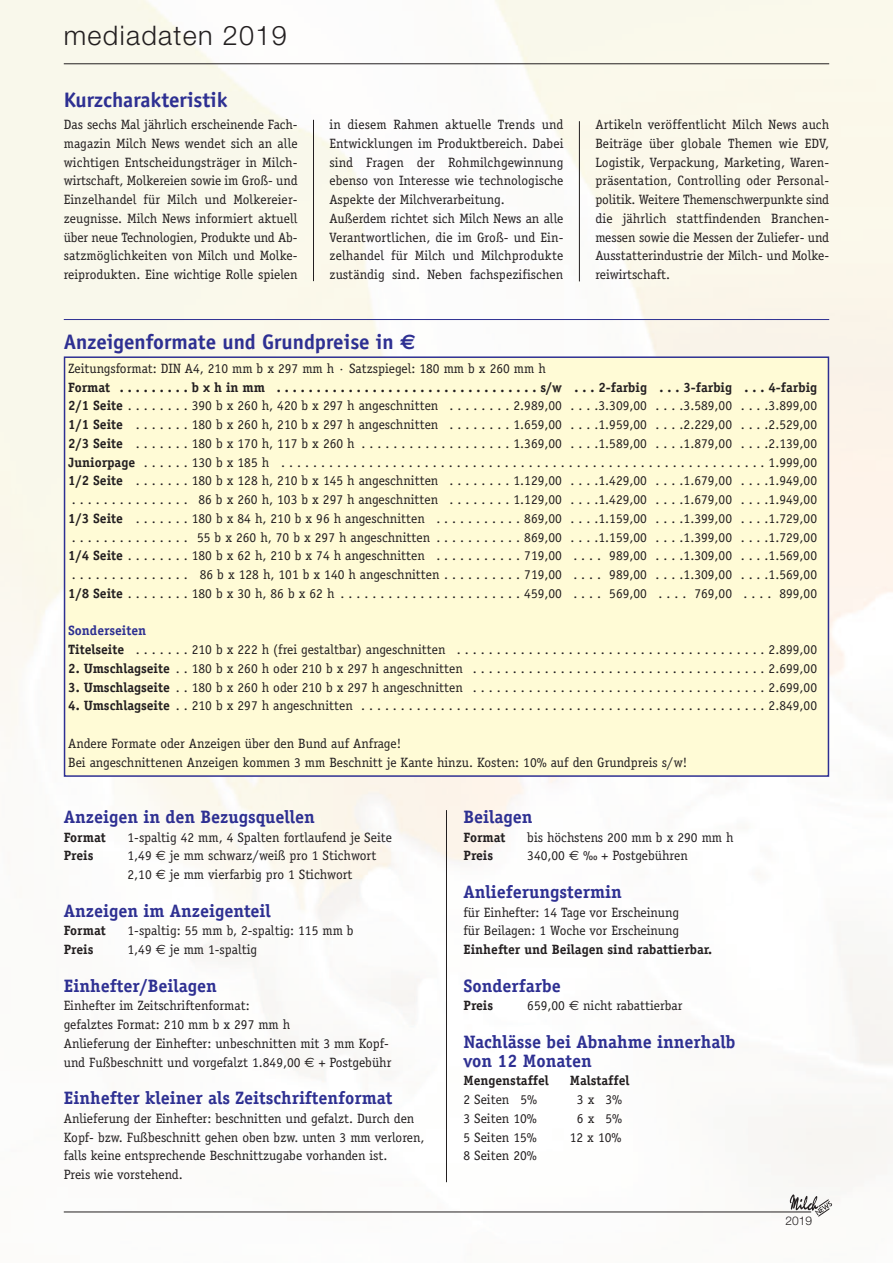
<style>
.page{position:relative;width:893px;height:1263px;background:#fff}
.page>*{position:absolute;margin:0;border:0;box-sizing:border-box;transform-origin:0 0}
.t1{font:300 27px "Helvetica Neue";letter-spacing:.05em;color:#231f20}
.t2{font:700 21px "Officina Sans";color:#2e3092}
.t3{font:700 18px/18.8px "Officina Serif";color:#2e3092}
.t4{font:13.5px/18.8px "Officina Serif";color:#231f20}
.t5{font:700 13.5px "Officina Serif";color:#231f20}
.t6{font:300 12px "Helvetica Neue";color:#231f20}
.s1{font-family:"Euro Sans"}
.s2{font-weight:700}
.s3{font-weight:700;color:#2e3092}
</style>
<div class="page">
<hr style="left:64px;top:1211px;width:747px;height:1px;background:#231f20">
<hr style="left:64px;top:63px;width:765px;height:1px;background:#231f20">
<svg style="left:790px;top:1194px;width:42px;height:22px"></svg>
<div style="left:65px;top:358px;width:763px;height:417px;background:#fffbd6"></div>
<div style="left:64px;top:356px;width:765px;height:421px;border:2px solid #2e3092"></div>
<hr style="left:313px;top:120px;width:1px;height:161px;background:#231f20">
<hr style="left:579px;top:121px;width:1px;height:160px;background:#231f20">
<hr style="left:64px;top:319px;width:765px;height:1px;background:#2e3092">
<hr style="left:446px;top:810px;width:1px;height:372px;background:#231f20">
<h1 class="t1" style="left:64px;top:25px;width:225px">mediadaten 2019</h1>
<h2 class="t2" style="left:64px;top:92px;width:166px">Kurzcharakteristik</h2>
<p class="t4" style="left:64px;top:115px;width:235px;text-align:justify">Das sechs Mal jährlich erscheinende Fach&shy;magazin Milch News wendet sich an alle wichtigen Entscheidungsträger in Milch&shy;wirtschaft, Molkereien sowie im Groß- und Einzelhandel für Milch und Molkereier&shy;zeugnisse. Milch News informiert aktuell über neue Technologien, Produkte und Ab&shy;satzmöglichkeiten von Milch und Molke&shy;reiprodukten. Eine wichtige Rolle spielen</p>
<p class="t4" style="left:330px;top:115px;width:235px">in diesem Rahmen aktuelle Trends und Entwicklungen im Produktbereich. Dabei sind Fragen der Rohmilchgewinnung ebenso von Interesse wie technologische Aspekte der Milchverarbeitung.<br>Außerdem richtet sich Milch News an alle Verantwortlichen, die im Groß- und Ein&shy;zelhandel für Milch und Milchprodukte zuständig sind. Neben fachspezifischen</p>
<p class="t4" style="left:595px;top:115px;width:235px;text-align:justify">Artikeln veröffentlicht Milch News auch Beiträge über globale Themen wie EDV, Logistik, Verpackung, Marketing, Waren&shy;präsentation, Controlling oder Personal&shy;politik. Weitere Themenschwerpunkte sind die jährlich stattfindenden Branchen&shy;messen sowie die Messen der Zuliefer- und Ausstatterindustrie der Milch- und Molke&shy;reiwirtschaft.</p>
<h2 class="t2" style="left:64px;top:334px;width:354px">Anzeigenformate und Grundpreise in <span class="s1">€</span></h2>
<p class="t4" style="left:68px;top:359px;width:479px">Zeitungsformat: DIN A4, 210 mm b x 297 mm h · Satzspiegel: 180 mm b x 260 mm h</p>
<p class="t4" style="left:68px;top:377px;width:750px;text-align:justify"><span class="s2">Format . . . . . . . . . b x h in mm . . . . . . . . . . . . . . . . . . . . . . . . . . . . . . . . . s/w . . . 2-farbig . . . 3-farbig . . . 4-farbig 2/1 Seite</span> . . . . . . . . 390 b x 260 h, 420 b x 297 h angeschnitten . . . . . . . . 2.989,00 . . . .3.309,00 . . . .3.589,00 . . . .3.899,00<br><span class="s2">1/1 Seite</span> . . . . . . . 180 b x 260 h, 210 b x 297 h angeschnitten . . . . . . . . 1.659,00 . . . .1.959,00 . . . .2.229,00 . . . .2.529,00<br><span class="s2">2/3 Seite</span> . . . . . . . 180 b x 170 h, 117 b x 260 h . . . . . . . . . . . . . . . . . . . 1.369,00 . . . .1.589,00 . . . .1.879,00 . . . .2.139,00<br><span class="s2">Juniorpage</span> . . . . . . 130 b x 185 h . . . . . . . . . . . . . . . . . . . . . . . . . . . . . . . . . . . . . . . . . . . . . . . . . . . . . . . . . . . . . 1.999,00<br><span class="s2">1/2 Seite</span> . . . . . . . 180 b x 128 h, 210 b x 145 h angeschnitten . . . . . . . . 1.129,00 . . . .1.429,00 . . . .1.679,00 . . . .1.949,00 . . . . . . . . . . . . . . . 86 b x 260 h, 103 b x 297 h angeschnitten . . . . . . . . 1.129,00 . . . .1.429,00 . . . .1.679,00 . . . .1.949,00<br><span class="s2">1/3 Seite</span> . . . . . . . 180 b x 84 h, 210 b x 96 h angeschnitten . . . . . . . . . . . 869,00 . . . .1.159,00 . . . .1.399,00 . . . .1.729,00 . . . . . . . . . . . . . . . 55 b x 260 h, 70 b x 297 h angeschnitten . . . . . . . . . . . 869,00 . . . .1.159,00 . . . .1.399,00 . . . .1.729,00<br><span class="s2">1/4 Seite</span> . . . . . . . . 180 b x 62 h, 210 b x 74 h angeschnitten . . . . . . . . . . . 719,00 . . . . 989,00 . . . .1.309,00 . . . .1.569,00 . . . . . . . . . . . . . . . 86 b x 128 h, 101 b x 140 h angeschnitten . . . . . . . . . . 719,00 . . . . 989,00 . . . .1.309,00 . . . .1.569,00<br><span class="s2">1/8 Seite</span> . . . . . . . . 180 b x 30 h, 86 b x 62 h . . . . . . . . . . . . . . . . . . . . . . . 459,00 . . . . 569,00 . . . . 769,00 . . . . 899,00</p>
<p class="t4" style="left:68px;top:621px;width:750px"><span class="s3">Sonderseiten<br></span><span class="s2">Titelseite</span> . . . . . . . 210 b x 222 h (frei gestaltbar) angeschnitten . . . . . . . . . . . . . . . . . . . . . . . . . . . . . . . . . . . . . . . 2.899,00</p>
<p class="t4" style="left:68px;top:659px;width:750px"><span class="s2">2. Umschlagseite</span> . . 180 b x 260 h oder 210 b x 297 h angeschnitten . . . . . . . . . . . . . . . . . . . . . . . . . . . . . . . . . . . . . 2.699,00</p>
<p class="t4" style="left:68px;top:677px;width:750px"><span class="s2">3. Umschlagseite</span> . . 180 b x 260 h oder 210 b x 297 h angeschnitten . . . . . . . . . . . . . . . . . . . . . . . . . . . . . . . . . . . . . 2.699,00</p>
<p class="t4" style="left:68px;top:696px;width:750px"><span class="s2">4. Umschlagseite</span> . . 210 b x 297 h angeschnitten . . . . . . . . . . . . . . . . . . . . . . . . . . . . . . . . . . . . . . . . . . . . . . . . . . . 2.849,00</p>
<p class="t4" style="left:68px;top:734px;width:620px">Andere Formate oder Anzeigen über den Bund auf Anfrage!<br>Bei angeschnittenen Anzeigen kommen 3 mm Beschnitt je Kante hinzu. Kosten: 10% auf den Grundpreis s/w!</p>
<h3 class="t3" style="left:64px;top:809px;width:252px">Anzeigen in den Bezugsquellen</h3>
<p class="t5" style="left:64px;top:832px;width:43px">Format</p>
<p class="t4" style="left:128px;top:827px;width:266px">1-spaltig 42 mm, 4 Spalten fortlaufend je Seite</p>
<p class="t5" style="left:64px;top:851px;width:31px">Preis</p>
<p class="t4" style="left:128px;top:846px;width:250px">1,49 <span class="s1">€</span> je mm schwarz/weiß pro 1 Stichwort<br>2,10 <span class="s1">€</span> je mm vierfarbig pro 1 Stichwort</p>
<h3 class="t3" style="left:64px;top:902px;width:209px">Anzeigen im Anzeigenteil</h3>
<p class="t5" style="left:64px;top:926px;width:43px">Format</p>
<p class="t4" style="left:128px;top:921px;width:228px">1-spaltig: 55 mm b, 2-spaltig: 115 mm b</p>
<p class="t5" style="left:64px;top:944px;width:31px">Preis</p>
<p class="t4" style="left:128px;top:940px;width:131px">1,49 <span class="s1">€</span> je mm 1-spaltig</p>
<h3 class="t3" style="left:64px;top:977px;width:154px">Einhefter/Beilagen</h3>
<p class="t4" style="left:64px;top:996px;width:329px">Einhefter im Zeitschriftenformat:<br>gefalztes Format: 210 mm b x 297 mm h<br>Anlieferung der Einhefter: unbeschnitten mit 3 mm Kopf&shy;und Fußbeschnitt und vorgefalzt 1.849,00 <span class="s1">€</span> + Postgebühr</p>
<h3 class="t3" style="left:64px;top:1090px;width:330px">Einhefter kleiner als Zeitschriftenformat</h3>
<p class="t4" style="left:64px;top:1109px;width:362px">Anlieferung der Einhefter: beschnitten und gefalzt. Durch den Kopf- bzw. Fußbeschnitt gehen oben bzw. unten 3 mm verloren, falls keine entsprechende Beschnittzugabe vorhanden ist.<br>Preis wie vorstehend.</p>
<h3 class="t3" style="left:463px;top:809px;width:70px">Beilagen</h3>
<p class="t5" style="left:463px;top:832px;width:43px">Format</p>
<p class="t4" style="left:527px;top:827px;width:208px">bis höchstens 200 mm b x 290 mm h</p>
<p class="t5" style="left:463px;top:851px;width:31px">Preis</p>
<p class="t4" style="left:527px;top:846px;width:162px">340,00 <span class="s1">€</span> ‰ + Postgebühren</p>
<h3 class="t3" style="left:463px;top:884px;width:160px">Anlieferungstermin</h3>
<p class="t4" style="left:463px;top:902px;width:217px">für Einhefter: 14 Tage vor Erscheinung für Beilagen: 1 Woche vor Erscheinung</p>
<p class="t5" style="left:463px;top:944px;width:250px">Einhefter und Beilagen sind rabattierbar.</p>
<h3 class="t3" style="left:463px;top:977px;width:99px">Sonderfarbe</h3>
<p class="t5" style="left:463px;top:1001px;width:31px">Preis</p>
<p class="t4" style="left:527px;top:996px;width:157px">659,00 <span class="s1">€</span> nicht rabattierbar</p>
<h3 class="t3" style="left:463px;top:1034px;width:273px">Nachlässe bei Abnahme innerhalb von 12 Monaten</h3>
<p class="t5" style="left:463px;top:1076px;width:87px">Mengenstaffel</p>
<p class="t5" style="left:570px;top:1076px;width:61px">Malstaffel</p>
<p class="t4" style="left:463px;top:1090px;width:75px">2 Seiten 5%</p>
<p class="t4" style="left:577px;top:1090px;width:47px">3x 3%</p>
<p class="t4" style="left:463px;top:1109px;width:75px">3 Seiten 10%</p>
<p class="t4" style="left:577px;top:1109px;width:47px">6x 5%</p>
<p class="t4" style="left:463px;top:1127px;width:75px">5 Seiten 15%</p>
<p class="t4" style="left:570px;top:1127px;width:53px">12 x 10%</p>
<p class="t4" style="left:463px;top:1146px;width:75px">8 Seiten 20%</p>
<p class="t6" style="left:785px;top:1216px;width:28px">2019</p>
</div>
